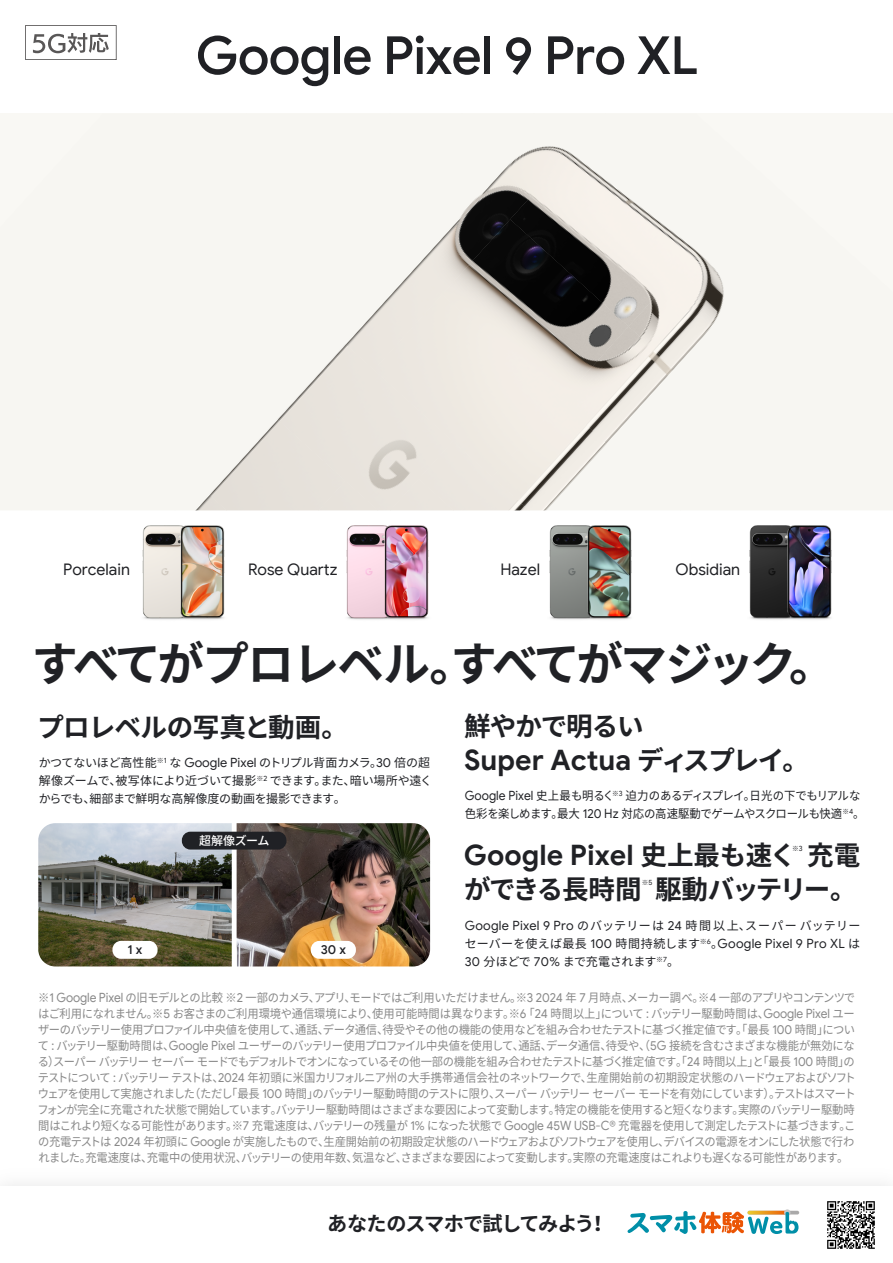
<style>
.page{position:relative;width:893px;height:1263px;background:#fff}
.page>*{position:absolute;margin:0;border:0;box-sizing:border-box;transform-origin:0 0}
.t1{font:500 52.5px "Google Sans";letter-spacing:-.02em;color:#202125}
.t2{font:700 46.65px "Noto Sans CJ Kjp";letter-spacing:-.08em;color:#202125}
.t3{font:700 28.2px "Google Sans";color:#202125}
.t4{font:700 26.55px "Noto Sans CJ Kjp";letter-spacing:-.04em;color:#202125}
.t5{font:700 26.55px "Noto Sans CJ Kjp";letter-spacing:-.02em;color:#202125}
.t6{font:700 26.55px "Noto Sans CJ Kjp";letter-spacing:-.09em;color:#202125}
.t7{font:700 20.25px "Noto Sans CJ Kjp";letter-spacing:-.05em;color:#202125}
.t8{font:15.9px "Google Sans";color:#202125}
.t9{font:12.75px "Google Sans";letter-spacing:.02em;color:#202125}
.t10{font:500 12.75px "Google Sans";color:#202125}
.t11{font:12px/15.9px "Noto Sans CJ Kjp";letter-spacing:-.065em;color:#898989;text-align:justify;scale:.94 1}
.t12{font:12px/18px "Noto Sans CJ Kjp";letter-spacing:-.02em;color:#202125}
.t13{font:12px/18px "Noto Sans CJ Kjp";letter-spacing:-.02em;color:#202125;scale:.95 1}
.t14{font:12px "Noto Sans CJ Kjp";letter-spacing:.08em;color:#202125}
.t15{font:500 12px "Noto Sans CJ Kjp";letter-spacing:-.03em;color:#fff}
.t16{font:7.05px "Noto Sans CJ Kjp";color:#202125;scale:.95 1}
.s1{font-family:"Google Sans";font-size:12.75px}
.s2{font-family:"Noto Sans CJ Kjp";font-size:26.55px}
.s3{font-family:"Google Sans";font-size:7.35px}
.s4{font-family:"Noto Sans CJ Kjp";font-size:12px}
</style>
<div class="page">
<img style="left:38px;top:823px;width:194px;height:143px">
<img style="left:237px;top:823px;width:193px;height:143px">
<svg style="left:25px;top:25px;width:92px;height:35px"></svg>
<img style="left:827px;top:1201px;width:48px;height:48px">
<hr style="left:747px;top:1211px;width:52px;height:3px;background:#aaa9a9;border-radius:2px">
<div style="left:784px;top:1209px;width:6px;height:7px;background:#c7c7c7;border-radius:50%"></div>
<svg style="left:627px;top:1211px;width:171px;height:23px"></svg>
<img style="left:142px;top:525px;width:83px;height:95px">
<img style="left:346px;top:525px;width:83px;height:95px">
<img style="left:549px;top:525px;width:83px;height:95px">
<img style="left:749px;top:525px;width:83px;height:95px">
<div style="left:0;top:114px;width:893px;height:396px;background:#f9f8f4"></div>
<img style="left:462px;top:163px;width:48px;height:56px">
<img style="left:510px;top:146px;width:187px;height:105px">
<img style="left:629px;top:251px;width:95px;height:75px">
<img style="left:355px;top:215px;width:107px;height:119px">
<img style="left:355px;top:215px;width:35px;height:10px">
<img style="left:442px;top:219px;width:187px;height:107px">
<img style="left:561px;top:326px;width:150px;height:80px">
<img style="left:374px;top:294px;width:187px;height:147px">
<img style="left:492px;top:401px;width:148px;height:109px">
<img style="left:605px;top:473px;width:35px;height:37px">
<img style="left:301px;top:334px;width:152px;height:176px">
<div style="left:418px;top:441px;width:111px;height:69px;background:#ece7e0"></div>
<div style="left:390px;top:479px;width:64px;height:31px;background:#eae5de"></div>
<img style="left:219px;top:409px;width:127px;height:101px">
<div style="left:318px;top:481px;width:60px;height:29px;background:#e7e3dc"></div>
<img style="left:196px;top:484px;width:31px;height:26px">
<div style="left:112px;top:941px;width:46px;height:18px;background:#fff;border-radius:9px"></div>
<div style="left:311px;top:941px;width:45px;height:18px;background:#fff;border-radius:9px"></div>
<div style="left:182px;top:832px;width:104px;height:17px;background:#202125;border-radius:9px"></div>
<h1 class="t1" style="left:196px;top:23px;width:504px">Google Pixel 9 Pro XL</h1>
<h3 class="t8" style="left:63px;top:560px;width:68px">Porcelain</h3>
<h3 class="t8" style="left:248px;top:560px;width:91px">Rose Quartz</h3>
<h3 class="t8" style="left:500px;top:560px;width:41px">Hazel</h3>
<h3 class="t8" style="left:676px;top:560px;width:66px">Obsidian</h3>
<h2 class="t2" style="left:32px;top:638px;width:806px">すべてがプロレベル。すべてがマジック。</h2>
<h3 class="t5" style="left:37px;top:712px;width:312px">プロレベルの写真と動画。</h3>
<p class="t12" style="left:39px;top:753px;width:395px">かつてないほど高性能<sup>※</sup><sup>1</sup> な <span class="s1">Google Pixel</span> のトリプル背面カメラ。<span class="s1">30</span> 倍の超解像ズームで、被写体により近づいて撮影<sup>※</sup><sup>2</sup> できます。また、暗い場所や遠くからでも、細部まで鮮明な高解像度の動画を撮影できます。</p>
<p class="t15" style="left:199px;top:833px;width:72px">超解像ズーム</p>
<p class="t10" style="left:128px;top:942px;width:16px">1 x</p>
<p class="t10" style="left:321px;top:942px;width:27px">30 x</p>
<h3 class="t4" style="left:464px;top:711px;width:181px">鮮やかで明るい</h3>
<h3 class="t3" style="left:464px;top:743px;width:346px">Super Actua <span class="s2">ディスプレイ。</span></h3>
<p class="t13" style="left:465px;top:787px;width:422px"><span class="s1">Google Pixel</span> 史上最も明るく<sup>※</sup><sup>3</sup> 迫力のあるディスプレイ。日光の下でもリアルな色彩を楽しめます。最大 <span class="s1">120 Hz</span> 対応の高速駆動でゲームやスクロールも快適<sup>※</sup><sup>4</sup>。</p>
<h3 class="t3" style="left:464px;top:838px;width:398px">Google Pixel <span class="s2">史上最も速く充電</span></h3>
<p class="t16" style="left:792px;top:844px;width:12px">※<span class="s3">3</span></p>
<h3 class="t4" style="left:464px;top:875px;width:179px">ができる長時間</h3>
<p class="t16" style="left:642px;top:878px;width:13px">※<span class="s3">5</span></p>
<h3 class="t6" style="left:655px;top:875px;width:203px">駆動バッテリー。</h3>
<p class="t14" style="left:465px;top:919px;width:397px"><span class="s1">Google Pixel 9 Pro</span> のバッテリーは <span class="s1">24</span> 時間以上、スーパーバッテリー</p>
<p class="t9" style="left:465px;top:936px;width:397px"><span class="s4">セーバーを使えば最長</span> 100 <span class="s4">時間持続します</span><sup>※</sup><sup>6</sup><span class="s4">。</span>Google Pixel 9 Pro XL <span class="s4">は</span></p>
<p class="t12" style="left:465px;top:953px;width:216px"><span class="s1">30</span> 分ほどで <span class="s1">70%</span> まで充電されます<sup>※</sup><sup>7</sup>。</p>
<p class="t11" style="left:37px;top:990px;width:872px">※<span class="s1">1 Google Pixel</span> の旧モデルとの比較 ※<span class="s1">2</span> 一部のカメラ、アプリ、モードではご利用いただけません。※<span class="s1">3 2024</span> 年 <span class="s1">7</span> 月時点、メーカー調べ。※<span class="s1">4</span> 一部のアプリやコンテンツではご利用になれません。※<span class="s1">5</span> お客さまのご利用環境や通信環境により、使用可能時間は異なります。※<span class="s1">6</span> 「<span class="s1">24</span> 時間以上」について <span class="s1">:</span> バッテリー駆動時間は、<span class="s1">Google Pixel</span> ユーザーのバッテリー使用プロファイル中央値を使用して、通話、データ通信、待受やその他の機能の使用などを組み合わせたテストに基づく推定値です。「最長 <span class="s1">100</span> 時間」について <span class="s1">:</span> バッテリー駆動時間は、<span class="s1">Google Pixel</span> ユーザーのバッテリー使用プロファイル中央値を使用して、通話、データ通信、待受や、（<span class="s1">5G</span> 接続を含むさまざまな機能が無効になる）スーパーバッテリーセーバーモードでもデフォルトでオンになっているその他一部の機能を組み合わせたテストに基づく推定値です。「<span class="s1">24</span> 時間以上」と「最長 <span class="s1">100</span> 時間」のテストについて <span class="s1">:</span> バッテリーテストは、<span class="s1">2024</span> 年初頭に米国カリフォルニア州の大手携帯通信会社のネットワークで、生産開始前の初期設定状態のハードウェアおよびソフトウェアを使用して実施されました（ただし「最長 <span class="s1">100</span> 時間」のバッテリー駆動時間のテストに限り、スーパーバッテリーセーバーモードを有効にしています）。テストはスマートフォンが完全に充電された状態で開始しています。バッテリー駆動時間はさまざまな要因によって変動します。特定の機能を使用すると短くなります。実際のバッテリー駆動時間はこれより短くなる可能性があります。※<span class="s1">7</span> 充電速度は、バッテリーの残量が <span class="s1">1%</span> になった状態で <span class="s1">Google 45W USB-C®</span> 充電器を使用して測定したテストに基づきます。この充電テストは <span class="s1">2024</span> 年初頭に <span class="s1">Google</span> が実施したもので、生産開始前の初期設定状態のハードウェアおよびソフトウェアを使用し、デバイスの電源をオンにした状態で行われました。充電速度は、充電中の使用状況、バッテリーの使用年数、気温など、さまざまな要因によって変動します。実際の充電速度はこれよりも遅くなる可能性があります。</p>
<h3 class="t7" style="left:327px;top:1212px;width:282px">あなたのスマホで試してみよう！</h3>
</div>
